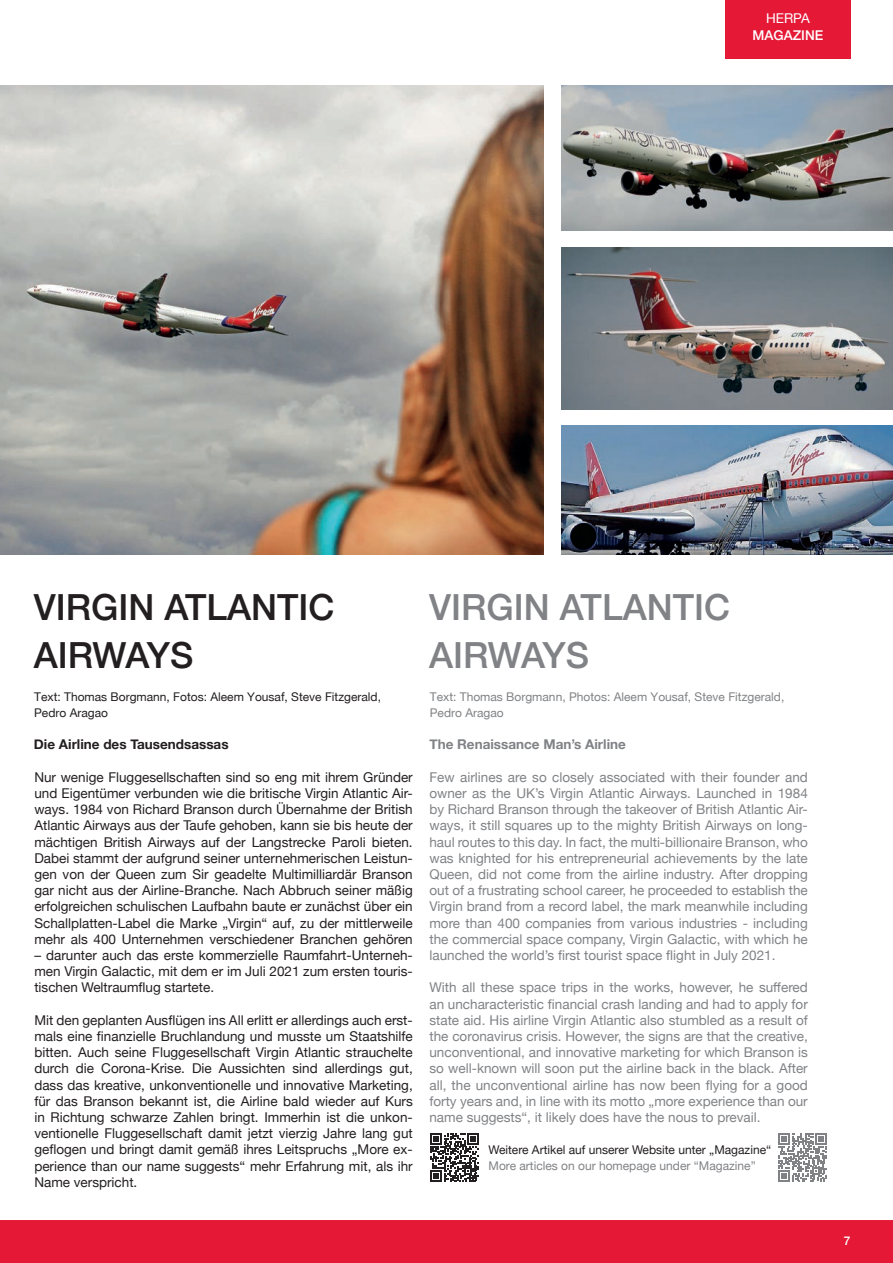
<style>
.page{position:relative;width:893px;height:1263px;background:#fff}
.page>*{position:absolute;margin:0;border:0;box-sizing:border-box;transform-origin:0 0}
.Headline_1{font:500 36px/48.6px "Helvetica Neue";color:#231f20}
.Headline_1-2{font:500 36px/48.6px "Helvetica Neue";color:#808285}
.Fliesstext{font:13.5px/16.2px "Helvetica Neue";color:#231f20;text-align:justify}
.Fliesstext-2{font:13.5px/16.2px "Helvetica Neue";color:#808285;text-align:justify}
.Copy{font:700 13.5px "Helvetica Neue";color:#231f20}
.Fliesstext-3{font:700 13.5px "Helvetica Neue";color:#808285}
.t1{font:500 13.5px "Helvetica Neue";color:#fff}
.t2{font:13.5px "Helvetica Neue";color:#fff}
.Redaktionsangaben{font:12px/16.2px "Helvetica Neue";color:#808285}
.Redaktionsangaben-2{font:12px/16.2px "Helvetica Neue";color:#231f20}
.Fliesstext-4{font:12px "Helvetica Neue";color:#231f20}
.Fliesstext-5{font:12px "Helvetica Neue";color:#808285}
.t3{font:500 12px "Helvetica Neue";color:#fff}
</style>
<div class="page">
<svg style="left:778px;top:1133px;width:49px;height:49px"></svg>
<svg style="left:430px;top:1133px;width:49px;height:49px"></svg>
<img style="left:0;top:85px;width:544px;height:470px">
<img style="left:562px;top:85px;width:331px;height:146px">
<img style="left:562px;top:247px;width:331px;height:162px">
<img style="left:562px;top:425px;width:331px;height:130px">
<div style="left:0;top:1220px;width:893px;height:43px;background:#e51836"></div>
<div style="left:725px;top:0;width:125px;height:58px;background:#e51836"></div>
<p class="t2" style="left:766px;top:9px;width:45px">HERPA</p>
<p class="t1" style="left:752px;top:24px;width:72px">MAGAZINE</p>
<p class="Headline_1" style="left:34px;top:580px;width:302px">VIRGIN ATLANTIC<br>AIRWAYS</p>
<p class="Redaktionsangaben-2" style="left:34px;top:688px;width:348px">Text: Thomas Borgmann, Fotos: Aleem Yousaf, Steve Fitzgerald,<br>Pedro Aragao</p>
<p class="Copy" style="left:34px;top:734px;width:196px">Die Airline des Tausendsassas</p>
<p class="Fliesstext" style="left:34px;top:770px;width:380px">Nur wenige Fluggesellschaften sind so eng mit ihrem Gründer und Eigentümer verbunden wie die britische Virgin Atlantic Air&shy;ways. 1984 von Richard Branson durch Übernahme der British Atlantic Airways aus der Taufe gehoben, kann sie bis heute der mächtigen British Airways auf der Langstrecke Paroli bieten.<br>Dabei stammt der aufgrund seiner unternehmerischen Leistun&shy;gen von der Queen zum Sir geadelte Multimilliardär Branson gar nicht aus der Airline-Branche. Nach Abbruch seiner mäßig erfolgreichen schulischen Laufbahn baute er zunächst über ein Schallplatten-Label die Marke „Virgin“ auf, zu der mittlerweile mehr als 400 Unternehmen verschiedener Branchen gehören</p>
<p class="Fliesstext" style="left:34px;top:948px;width:380px">– darunter auch das erste kommerzielle Raumfahrt-Unterneh&shy;men Virgin Galactic, mit dem er im Juli 2021 zum ersten touris&shy;tischen Weltraumflug startete.</p>
<p class="Fliesstext" style="left:34px;top:1013px;width:380px">Mit den geplanten Ausflügen ins All erlitt er allerdings auch erst&shy;mals eine finanzielle Bruchlandung und musste um Staatshilfe bitten. Auch seine Fluggesellschaft Virgin Atlantic strauchelte durch die Corona-Krise. Die Aussichten sind allerdings gut, dass das kreative, unkonventionelle und innovative Marketing, für das Branson bekannt ist, die Airline bald wieder auf Kurs in Richtung schwarze Zahlen bringt. Immerhin ist die unkon&shy;ventionelle Fluggesellschaft damit jetzt vierzig Jahre lang gut geflogen und bringt damit gemäß ihres Leitspruchs „More ex&shy;perience than our name suggests“ mehr Erfahrung mit, als ihr Name verspricht.</p>
<p class="Headline_1-2" style="left:429px;top:580px;width:302px">VIRGIN ATLANTIC<br>AIRWAYS</p>
<p class="Redaktionsangaben" style="left:430px;top:688px;width:356px">Text: Thomas Borgmann, Photos: Aleem Yousaf, Steve Fitzgerald,<br>Pedro Aragao</p>
<p class="Fliesstext-3" style="left:429px;top:734px;width:198px">The Renaissance Man’s Airline</p>
<p class="Fliesstext-2" style="left:429px;top:770px;width:380px">Few airlines are so closely associated with their founder and owner as the UK’s Virgin Atlantic Airways. Launched in 1984 by Richard Branson through the takeover of British Atlantic Air&shy;ways, it still squares up to the mighty British Airways on long&shy;haul routes to this day. In fact, the multi-billionaire Branson, who was knighted for his entrepreneurial achievements by the late Queen, did not come from the airline industry. After dropping out of a frustrating school career, he proceeded to establish the Virgin brand from a record label, the mark meanwhile including more than 400 companies from various industries - including the commercial space company, Virgin Galactic, with which he launched the world’s first tourist space flight in July 2021.</p>
<p class="Fliesstext-2" style="left:429px;top:980px;width:380px">With all these space trips in the works, however, he suffered an uncharacteristic financial crash landing and had to apply for state aid. His airline Virgin Atlantic also stumbled as a result of the coronavirus crisis. However, the signs are that the creative, unconventional, and innovative marketing for which Branson is so well-known will soon put the airline back in the black. After all, the unconventional airline has now been flying for a good forty years and, in line with its motto „more experience than our name suggests“, it likely does have the nous to prevail.</p>
<p class="Fliesstext-4" style="left:489px;top:1141px;width:284px">Weitere Artikel auf unserer Website unter „Magazine“</p>
<p class="Fliesstext-5" style="left:489px;top:1157px;width:269px">More articles on our homepage under “Magazine”</p>
<p class="t3" style="left:844px;top:1231px;width:8px">7</p>
</div>
